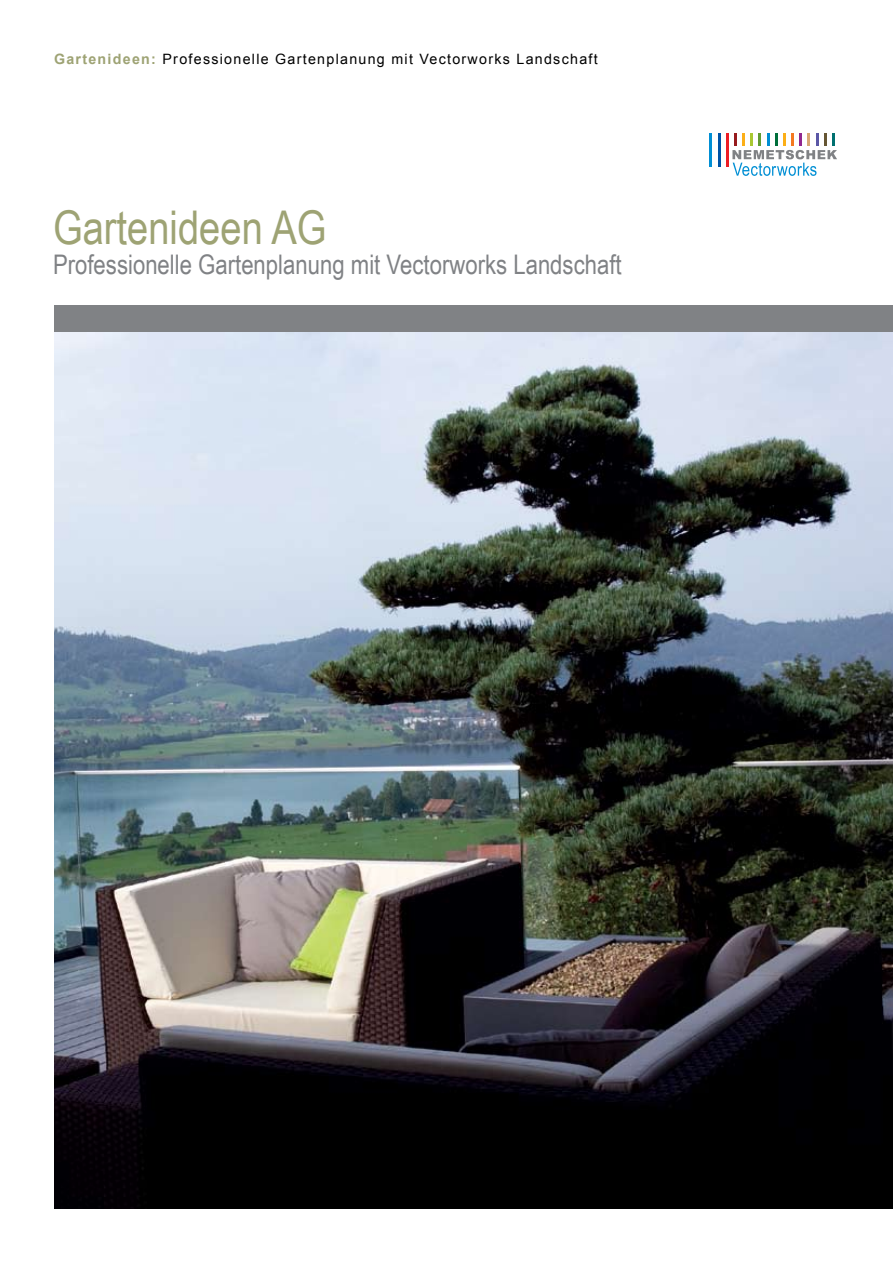
<style>
.page{position:relative;width:893px;height:1263px;background:#fff}
.page>*{position:absolute;margin:0;border:0;box-sizing:border-box;transform-origin:0 0}
.t1{font:46.5px "Arial Narrow";color:#9ea374}
.t2{font:27px "Arial Narrow";color:#808285}
.t3{font:14.25px "Arial";letter-spacing:.09em;color:#000}
.s1{font-weight:700;color:#9ea374}
</style>
<div class="page">
<div style="left:54px;top:305px;width:839px;height:27px;background:#808285"></div>
<hr style="left:718px;top:133px;width:2px;height:34px;background:#0054a6">
<hr style="left:726px;top:133px;width:3px;height:34px;background:#ed1c24">
<hr style="left:709px;top:133px;width:3px;height:34px;background:#008fd4">
<svg style="left:732px;top:133px;width:105px;height:43px"></svg>
<img style="left:54px;top:332px;width:839px;height:877px">
<p class="t3" style="left:54px;top:50px;width:545px"><span class="s1">Gartenideen:</span> Professionelle Gartenplanung mit Vectorworks Landschaft</p>
<h1 class="t1" style="left:53px;top:194px;width:275px">Gartenideen AG</h1>
<h2 class="t2" style="left:53px;top:245px;width:570px">Professionelle Gartenplanung mit Vectorworks Landschaft</h2>
</div>
